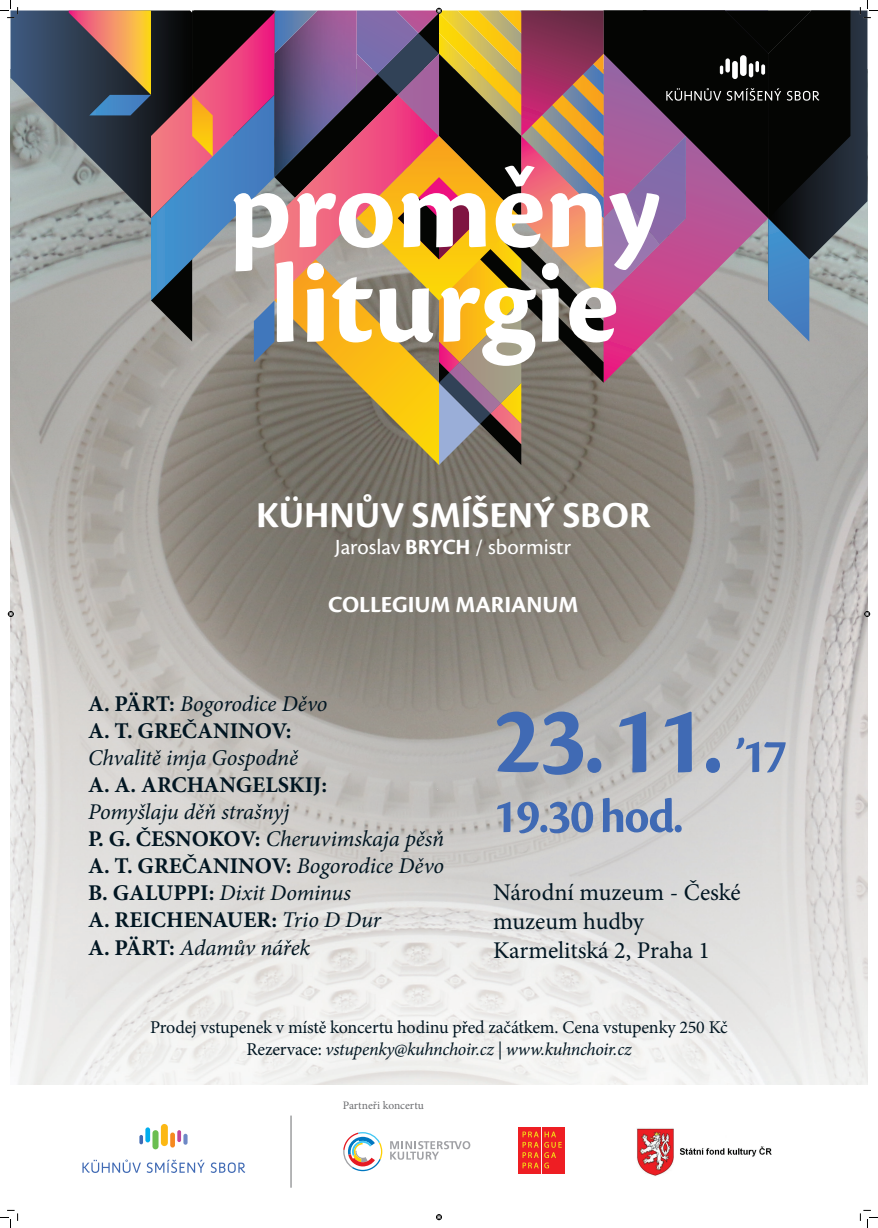
<style>
.page{position:relative;width:878px;height:1228px;background:#fff}
.page>*{position:absolute;margin:0;border:0;box-sizing:border-box;transform-origin:0 0}
.t1{font:700 117.5px "Cronos Pro";color:#fff}
.t2{font:100px "Cronos Pro Bold Disp";color:#406ab4}
.t3{font:50px "Cronos Pro Bold Disp";letter-spacing:-.03em;color:#406ab4}
.t4{font:700 38px "Cronos Pro";color:#fff}
.t5{font:24px/28.8px "Minion Pro";color:#011622}
.t6{font:700 24px "Cronos Pro";color:#fff}
.t7{font:italic 22.5px "Minion Pro";letter-spacing:-.01em;color:#011622}
.t8{font:700 22.5px "Minion Pro";color:#011622}
.t9{font:22.5px "Cronos Pro";color:#fff}
.t10{font:18px "Minion Pro";letter-spacing:-.01em;color:#011622}
.t11{font:italic 18px "Minion Pro";letter-spacing:-.02em;color:#011622}
.t12{font:11.4px "Minion Pro";color:#6c6d70}
.s1{font-weight:700}
.s2{font-weight:700;font-style:normal}
.s3{font-weight:400;font-style:italic}
.s4{font-size:50px}
.s5{font-style:normal}
</style>
<div class="page">
<img style="left:10px;top:259px;width:857px;height:825px">
<div style="left:152px;top:1129px;width:6px;height:20px;background:#6abe50;border-radius:3px"></div>
<div style="left:145px;top:1127px;width:5px;height:15px;background:#00aeef;border-radius:2px"></div>
<div style="left:161px;top:1123px;width:7px;height:22px;background:#fcb814;border-radius:3px"></div>
<div style="left:170px;top:1132px;width:5px;height:15px;background:#f6891f;border-radius:2px"></div>
<svg style="left:177px;top:1129px;width:4px;height:12px"></svg>
<svg style="left:183px;top:1133px;width:4px;height:11px"></svg>
<svg style="left:139px;top:1134px;width:4px;height:10px"></svg>
<svg style="left:82px;top:1159px;width:122px;height:13px"></svg>
<svg style="left:210px;top:1162px;width:35px;height:10px"></svg>
<img style="left:518px;top:1127px;width:46px;height:45px">
<hr style="left:291px;top:1115px;width:1px;height:72px;background:#6c6d70">
<img style="left:637px;top:1128px;width:135px;height:48px">
<svg style="left:390px;top:1141px;width:80px;height:18px"></svg>
<svg style="left:343px;top:1132px;width:39px;height:38px"></svg>
<svg style="left:10px;top:10px;width:59px;height:249px;background:#77848e"></svg>
<svg style="left:0;top:0;width:19px;height:18px"></svg>
<svg style="left:0;top:1209px;width:19px;height:18px"></svg>
<svg style="left:859px;top:1209px;width:18px;height:18px"></svg>
<svg style="left:69px;top:0;width:808px;height:465px;background:#8a726c"></svg>
<svg style="left:436px;top:1214px;width:6px;height:5px"></svg>
<svg style="left:8px;top:611px;width:6px;height:6px"></svg>
<svg style="left:863px;top:611px;width:6px;height:6px"></svg>
<p class="t1" style="left:228px;top:142px;width:433px">proměny</p>
<p class="t1" style="left:269px;top:237px;width:350px">liturgie</p>
<p class="t4" style="left:256px;top:493px;width:395px">KÜHNŮV SMÍŠENÝ SBOR</p>
<p class="t9" style="left:335px;top:534px;width:237px">Jaroslav <span class="s1">BRYCH</span> / sbormistr</p>
<p class="t6" style="left:328px;top:590px;width:251px">COLLEGIUM MARIANUM</p>
<p class="t7" style="left:88px;top:688px;width:241px"><span class="s2">A. PÄRT:</span> Bogorodice Děvo</p>
<p class="t8" style="left:88px;top:715px;width:205px">A. T. GREČANINOV:</p>
<p class="t7" style="left:88px;top:742px;width:211px">Chvalitě imja Gospodně</p>
<p class="t8" style="left:88px;top:769px;width:240px">A. A. ARCHANGELSKIJ:</p>
<p class="t7" style="left:88px;top:796px;width:202px">Pomyšlaju děň strašnyj</p>
<p class="t7" style="left:88px;top:823px;width:357px"><span class="s2">P. G. ČESNOKOV:</span> Cheruvimskaja pěsň</p>
<p class="t8" style="left:88px;top:850px;width:357px">A. T. GREČANINOV: <span class="s3">Bogorodice Děvo</span></p>
<p class="t7" style="left:88px;top:877px;width:264px"><span class="s2">B. GALUPPI:</span> Dixit Dominus</p>
<p class="t8" style="left:88px;top:904px;width:294px">A. REICHENAUER: <span class="s3">Trio D Dur</span></p>
<p class="t7" style="left:88px;top:931px;width:223px"><span class="s2">A. PÄRT:</span> Adamův nářek</p>
<p class="t2" style="left:493px;top:683px;width:295px">23. 11. <span class="s4">’17</span></p>
<p class="t3" style="left:493px;top:787px;width:191px">19.30 hod.</p>
<p class="t5" style="left:493px;top:878px;width:249px">Národní muzeum - České muzeum hudby</p>
<p class="t5" style="left:493px;top:935px;width:218px">Karmelitská 2, Praha 1</p>
<p class="t10" style="left:150px;top:1015px;width:578px">Prodej vstupenek v místě koncertu hodinu před začátkem. Cena vstupenky 250 Kč</p>
<p class="t11" style="left:246px;top:1036px;width:386px"><span class="s5">Rezervace:</span> vstupenky@kuhnchoir.cz | www.kuhnchoir.cz</p>
<p class="t12" style="left:342px;top:1097px;width:82px">Partneři koncertu</p>
</div>
